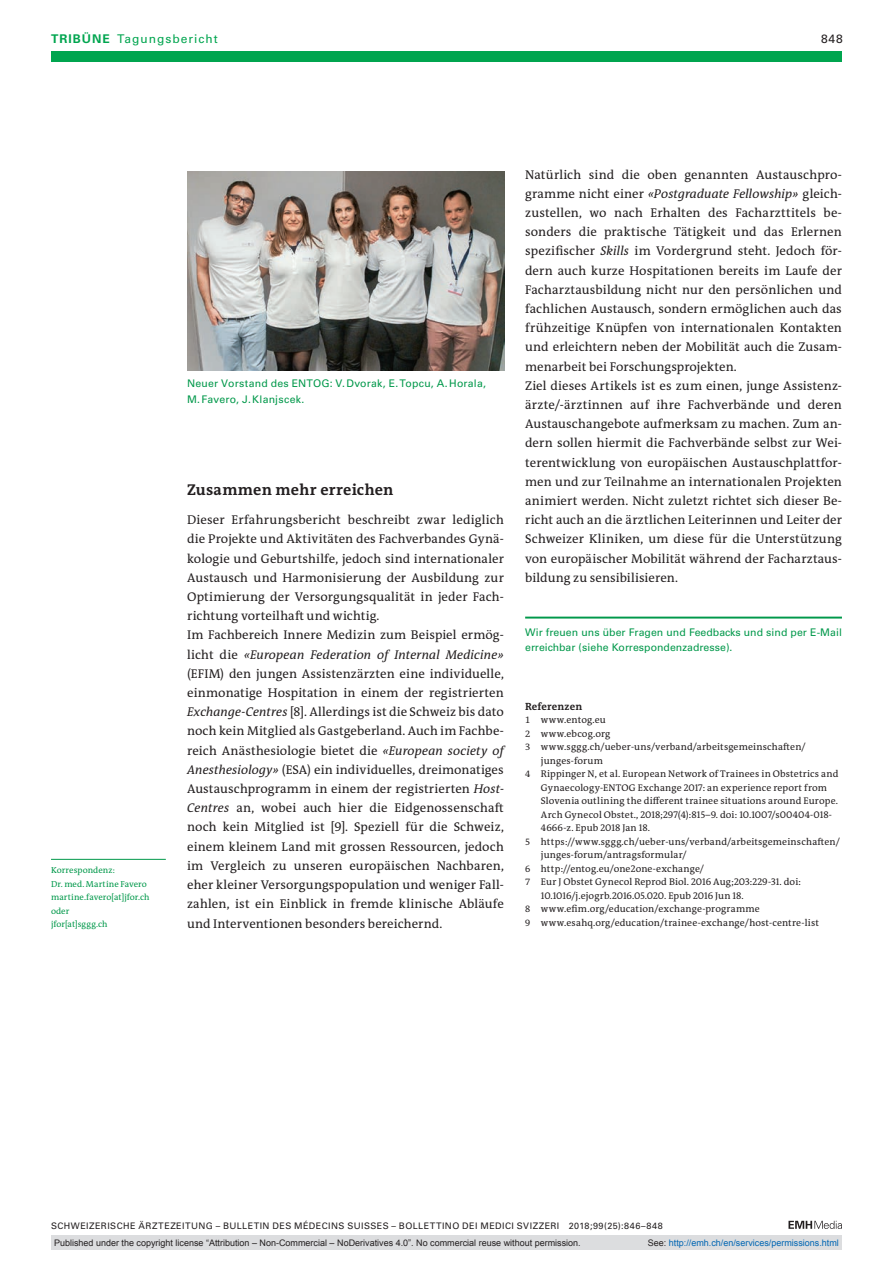
<style>
.page{position:relative;width:893px;height:1263px;background:#fff}
.page>*{position:absolute;margin:0;border:0;box-sizing:border-box;transform-origin:0 0}
.t1{font:700 15.75px "The Antiqua B W7";letter-spacing:.015em;color:#231f20}
.t2{font:12.75px/19.2px "The Antiqua B W5 Plain";letter-spacing:.005em;color:#231f20}
.t3{font:12px "Univers LT Std";letter-spacing:.08em;color:#00a54f}
.t4{font:12px "Univers LT Std";color:#231f20}
.t5{font:10.5px/15.8px "Univers LT Std";letter-spacing:.005em;color:#00984a}
.t6{font:700 10.5px "The Antiqua B W7";letter-spacing:.015em;color:#231f20}
.t7{font:9.75px "The Antiqua B W5 Plain";letter-spacing:.015em;color:#231f20}
.t8{font:9px "Arial";color:#231f20}
.t9{font:9px "Univers LT Std";letter-spacing:.05em;color:#231f20}
.t10{font:9px "Arial";color:#0166b3}
.t11{font:8.7px/13.5px "The Antiqua B W5 Plain";letter-spacing:.01em;color:#00984a}
.s1{font-weight:700}
.s2{font-style:italic}
.s3{font-size:9.3px}
.s4{color:#231f20}
</style>
<div class="page">
<svg style="left:788px;top:1221px;width:54px;height:8px"></svg>
<div style="left:51px;top:51px;width:791px;height:11px;background:#00a54f"></div>
<hr style="left:51px;top:859px;width:115px;height:1px;background:#00984a">
<img style="left:187px;top:172px;width:317px;height:199px">
<hr style="left:525px;top:617px;width:317px;height:1px;background:#00984a">
<div style="left:51px;top:1235px;width:791px;height:15px;background:#dcdddf"></div>
<p class="t3" style="left:51px;top:31px;width:168px"><span class="s1">TRIBÜNE</span> Tagungsbericht</p>
<p class="t4" style="left:821px;top:31px;width:23px">848</p>
<p class="t11" style="left:51px;top:864px;width:100px">Korrespondenz:<br>Dr. med. Martine Favero martine.favero[at]jfor.ch oder<br>jfor[at]sggg.ch</p>
<p class="t5" style="left:187px;top:375px;width:300px">Neuer Vorstand des ENTOG: V.Dvorak, E.Topcu, A.Horala,<br>M.Favero, J.Klanjscek.</p>
<p class="t1" style="left:187px;top:480px;width:208px">Zusammen mehr erreichen</p>
<p class="t2" style="left:187px;top:510px;width:318px">Dieser Erfahrungsbericht beschreibt zwar lediglich die Projekte und Aktivitäten des Fachverbandes Gynä&shy;kologie und Geburtshilfe, jedoch sind internationaler Austausch und Harmonisierung der Ausbildung zur Optimierung der Versorgungsqualität in jeder Fach&shy;richtung vorteilhaft und wichtig.<br>Im Fachbereich Innere Medizin zum Beispiel ermög&shy;licht die <span class="s2">«European Federation of Internal Medicine» </span>(EFIM) den jungen Assistenzärzten eine individuelle, einmonatige Hospitation in einem der registrierten <span class="s2">Exchange-Centres</span> [8]. Allerdings ist die Schweiz bis dato noch kein Mitglied als Gastgeberland. Auch im Fachbe&shy;reich Anästhesiologie bietet die <span class="s2">«European society of Anesthesiology»</span> (ESA) ein individuelles, dreimonatiges Austauschprogramm in einem der registrierten <span class="s2">Host-Centres</span> an, wobei auch hier die Eidgenossenschaft noch kein Mitglied ist [9]. Speziell für die Schweiz, einem kleinem Land mit grossen Ressourcen, jedoch im Vergleich zu unseren europäischen Nachbaren, eher kleiner Versorgungspopulation und weniger Fall&shy;zahlen, ist ein Einblick in fremde klinische Abläufe und Interventionen besonders bereichernd.</p>
<p class="t2" style="left:525px;top:165px;width:318px">Natürlich sind die oben genannten Austauschpro&shy;gramme nicht einer <span class="s2">«Postgraduate Fellowship»</span> gleich&shy;zustellen, wo nach Erhalten des Facharzttitels be&shy;sonders die praktische Tätigkeit und das Erlernen spezifischer <span class="s2">Skills</span> im Vordergrund steht. Jedoch för&shy;dern auch kurze Hospitationen bereits im Laufe der Facharztausbildung nicht nur den persönlichen und fachlichen Austausch, sondern ermöglichen auch das frühzeitige Knüpfen von internationalen Kontakten und erleichtern neben der Mobilität auch die Zusam&shy;menarbeit bei Forschungsprojekten.<br>Ziel dieses Artikels ist es zum einen, junge Assistenz&shy;ärzte/-ärztinnen auf ihre Fachverbände und deren Austauschangebote aufmerksam zu machen. Zum an&shy;dern sollen hiermit die Fachverbände selbst zur Wei&shy;terentwicklung von europäischen Austauschplattfor&shy;men und zur Teilnahme an internationalen Projekten animiert werden. Nicht zuletzt richtet sich dieser Be&shy;richt auch an die ärztlichen Leiterinnen und Leiter der Schweizer Kliniken, um diese für die Unterstützung von europäischer Mobilität während der Facharztaus&shy;bildung zu sensibilisieren.</p>
<p class="t5" style="left:525px;top:624px;width:318px">Wir freuen uns über Fragen und Feedbacks und sind per E-Mail erreichbar (siehe Korrespondenzadresse).</p>
<p class="t6" style="left:525px;top:699px;width:58px">Referenzen</p>
<p class="t7" style="left:525px;top:713px;width:82px"><span class="s3">1</span> www.entog.eu</p>
<p class="t7" style="left:525px;top:727px;width:87px"><span class="s3">2</span> www.ebcog.org</p>
<p class="t7" style="left:525px;top:740px;width:282px"><span class="s3">3</span> www.sggg.ch/ueber-uns/verband/arbeitsgemeinschaften/</p>
<p class="t7" style="left:541px;top:754px;width:64px">junges-forum</p>
<p class="t7" style="left:525px;top:767px;width:315px"><span class="s3">4</span> Rippinger N, et al. European Network of Trainees in Obstetrics and</p>
<p class="t7" style="left:541px;top:781px;width:288px">Gynaecology-ENTOG Exchange 2017: an experience report from</p>
<p class="t7" style="left:541px;top:794px;width:299px">Slovenia outlining the different trainee situations around Europe.</p>
<p class="t7" style="left:541px;top:808px;width:292px">Arch Gynecol Obstet., 2018;297(4):815–9. doi: 10.1007/s00404-018-</p>
<p class="t7" style="left:541px;top:821px;width:111px">4666-z. Epub 2018 Jan 18.</p>
<p class="t7" style="left:525px;top:835px;width:316px"><span class="s3">5</span> https://www.sggg.ch/ueber-uns/verband/arbeitsgemeinschaften/</p>
<p class="t7" style="left:541px;top:848px;width:147px">junges-forum/antragsformular/</p>
<p class="t7" style="left:525px;top:862px;width:181px"><span class="s3">6</span> http://entog.eu/one2one-exchange/</p>
<p class="t7" style="left:525px;top:875px;width:277px"><span class="s3">7</span> Eur J Obstet Gynecol Reprod Biol. 2016 Aug;203:229-31. doi:</p>
<p class="t7" style="left:541px;top:889px;width:204px">10.1016/j.ejogrb.2016.05.020. Epub 2016 Jun 18.</p>
<p class="t7" style="left:525px;top:902px;width:236px"><span class="s3">8</span> www.efim.org/education/exchange-programme</p>
<p class="t7" style="left:525px;top:916px;width:295px"><span class="s3">9</span> www.esahq.org/education/trainee-exchange/host-centre-list</p>
<p class="t9" style="left:51px;top:1220px;width:613px">SCHWEIZERISCHE ÄRZTEZEITUNG – BULLETIN DES MÉDECINS SUISSES – BOLLETTINO DEI MEDICI SVIZZERI 2018;99(25):846–848</p>
<p class="t8" style="left:54px;top:1237px;width:528px">Published under the copyright license “Attribution – Non-Commercial – NoDerivatives 4.0”. No commercial reuse without permission.</p>
<p class="t10" style="left:648px;top:1237px;width:193px"><span class="s4">See:</span> http://emh.ch/en/services/permissions.html</p>
</div>
